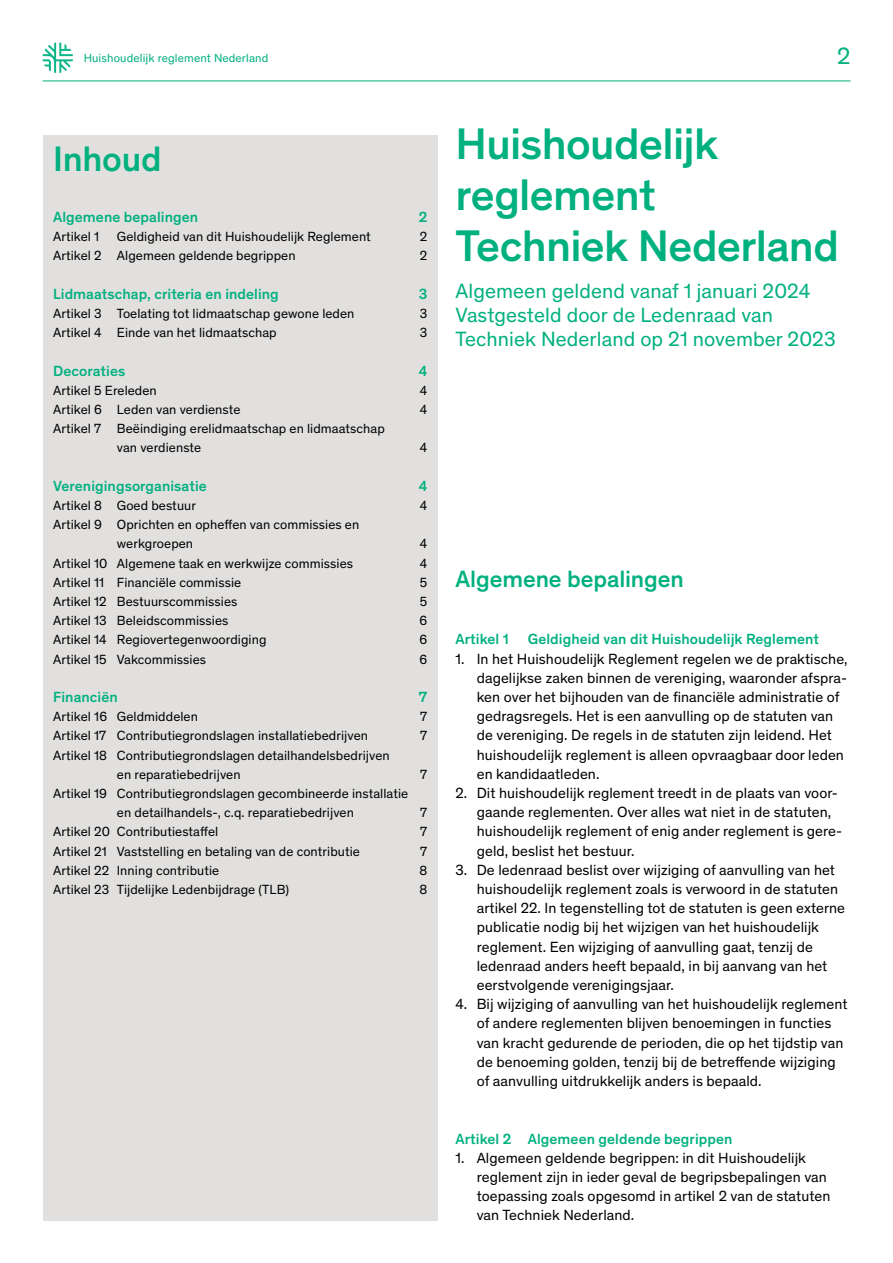
<style>
.page{position:relative;width:893px;height:1263px;background:#fff}
.page>*{position:absolute;margin:0;border:0;box-sizing:border-box;transform-origin:0 0}
.t1{font:500 45px/51px "Theinhardt";letter-spacing:-.015em;color:#00b07f}
.t2{font:500 36px "Theinhardt";letter-spacing:-.005em;color:#00b07f}
.t3{font:500 24px "Theinhardt";letter-spacing:-.005em;color:#00b07f}
.t4{font:24px "Theinhardt";color:#00b07f}
.t5{font:21px/24px "Theinhardt";letter-spacing:.005em;color:#00b07f}
.t6{font:15px/19.2px "Theinhardt";letter-spacing:.005em;color:#000}
.t7{font:500 15px "Theinhardt";letter-spacing:.005em;color:#00b07f}
.t8{font:13.5px/19.2px "Theinhardt";letter-spacing:.005em;color:#000}
.t9{font:12px "Theinhardt";letter-spacing:.01em;color:#00b07f}
</style>
<div class="page">
<hr style="left:43px;top:81px;width:807px;height:1px;background:#00b07f">
<svg style="left:43px;top:43px;width:30px;height:30px"></svg>
<div style="left:43px;top:135px;width:394px;height:1085px;background:#e1e0df"></div>
<p class="t9" style="left:84px;top:50px;width:186px">Huishoudelijk reglement Nederland</p>
<h3 class="t4" style="left:837px;top:39px;width:15px">2</h3>
<h2 class="t2" style="left:53px;top:132px;width:110px">Inhoud</h2>
<p class="t7" style="left:53px;top:206px;width:146px">Algemene bepalingen</p>
<p class="t7" style="left:419px;top:206px;width:10px">2</p>
<p class="t8" style="left:53px;top:226px;width:48px">Artikel 1</p>
<p class="t8" style="left:117px;top:226px;width:255px">Geldigheid van dit Huishoudelijk Reglement</p>
<p class="t8" style="left:420px;top:226px;width:9px">2</p>
<p class="t8" style="left:53px;top:246px;width:244px">Artikel 2 Algemeen geldende begrippen</p>
<p class="t8" style="left:420px;top:246px;width:9px">2</p>
<p class="t7" style="left:53px;top:283px;width:227px">Lidmaatschap, criteria en indeling</p>
<p class="t7" style="left:419px;top:283px;width:10px">3</p>
<p class="t8" style="left:53px;top:303px;width:303px">Artikel 3 Toelating tot lidmaatschap gewone leden</p>
<p class="t8" style="left:420px;top:303px;width:9px">3</p>
<p class="t8" style="left:53px;top:322px;width:225px">Artikel 4 Einde van het lidmaatschap</p>
<p class="t8" style="left:420px;top:322px;width:9px">3</p>
<p class="t7" style="left:53px;top:359px;width:74px">Decoraties</p>
<p class="t7" style="left:419px;top:359px;width:10px">4</p>
<p class="t8" style="left:53px;top:380px;width:105px">Artikel 5 Ereleden</p>
<p class="t8" style="left:420px;top:380px;width:9px">4</p>
<p class="t8" style="left:53px;top:399px;width:189px">Artikel 6 Leden van verdienste</p>
<p class="t8" style="left:420px;top:399px;width:9px">4</p>
<p class="t8" style="left:117px;top:418px;width:269px;text-indent:-64px">Artikel 7 Beëindiging erelidmaatschap en lidmaatschap van verdienste</p>
<p class="t8" style="left:420px;top:438px;width:9px">4</p>
<p class="t7" style="left:53px;top:475px;width:155px">Verenigingsorganisatie</p>
<p class="t7" style="left:419px;top:475px;width:10px">4</p>
<p class="t8" style="left:53px;top:495px;width:144px">Artikel 8 Goed bestuur</p>
<p class="t8" style="left:420px;top:495px;width:9px">4</p>
<p class="t8" style="left:117px;top:514px;width:244px;text-indent:-64px">Artikel 9 Oprichten en opheffen van commissies en werkgroepen</p>
<p class="t8" style="left:420px;top:534px;width:9px">4</p>
<p class="t8" style="left:53px;top:553px;width:302px">Artikel 10 Algemene taak en werkwijze commissies</p>
<p class="t8" style="left:420px;top:553px;width:9px">4</p>
<p class="t8" style="left:53px;top:572px;width:190px">Artikel 11 Financiële commissie</p>
<p class="t8" style="left:420px;top:572px;width:9px">5</p>
<p class="t8" style="left:53px;top:591px;width:186px">Artikel 12 Bestuurscommissies</p>
<p class="t8" style="left:420px;top:591px;width:9px">5</p>
<p class="t8" style="left:53px;top:610px;width:177px">Artikel 13 Beleidscommissies</p>
<p class="t8" style="left:419px;top:610px;width:9px">6</p>
<p class="t8" style="left:53px;top:630px;width:215px">Artikel 14 Regiovertegenwoordiging</p>
<p class="t8" style="left:419px;top:630px;width:9px">6</p>
<p class="t8" style="left:53px;top:649px;width:155px">Artikel 15 Vakcommissies</p>
<p class="t8" style="left:419px;top:649px;width:9px">6</p>
<p class="t7" style="left:53px;top:686px;width:66px">Financiën</p>
<p class="t7" style="left:419px;top:686px;width:10px">7</p>
<p class="t8" style="left:53px;top:706px;width:146px">Artikel 16 Geldmiddelen</p>
<p class="t8" style="left:420px;top:706px;width:9px">7</p>
<p class="t8" style="left:53px;top:726px;width:316px">Artikel 17 Contributiegrondslagen installatiebedrijven</p>
<p class="t8" style="left:420px;top:726px;width:9px">7</p>
<p class="t8" style="left:117px;top:745px;width:274px;text-indent:-64px">Artikel 18 Contributiegrondslagen detailhandelsbedrijven en reparatiebedrijven</p>
<p class="t8" style="left:420px;top:764px;width:9px">7</p>
<p class="t8" style="left:117px;top:783px;width:293px;text-indent:-64px">Artikel 19 Contributiegrondslagen gecombineerde installatie en detailhandels-, c.q. reparatiebedrijven</p>
<p class="t8" style="left:420px;top:802px;width:9px">7</p>
<p class="t8" style="left:53px;top:822px;width:167px">Artikel 20 Contributiestaffel</p>
<p class="t8" style="left:420px;top:822px;width:9px">7</p>
<p class="t8" style="left:53px;top:841px;width:308px">Artikel 21 Vaststelling en betaling van de contributie</p>
<p class="t8" style="left:420px;top:841px;width:9px">7</p>
<p class="t8" style="left:53px;top:860px;width:168px">Artikel 22 Inning contributie</p>
<p class="t8" style="left:419px;top:860px;width:9px">8</p>
<p class="t8" style="left:53px;top:879px;width:238px">Artikel 23 Tijdelijke Ledenbijdrage (TLB)</p>
<p class="t8" style="left:419px;top:879px;width:9px">8</p>
<h1 class="t1" style="left:455px;top:115px;width:385px">Huishoudelijk reglement<br>Techniek Nederland</h1>
<h3 class="t5" style="left:455px;top:278px;width:382px">Algemeen geldend vanaf 1 januari 2024<br>Vastgesteld door de Ledenraad van<br>Techniek Nederland op 21 november 2023</h3>
<h3 class="t3" style="left:455px;top:561px;width:230px">Algemene bepalingen</h3>
<p class="t7" style="left:455px;top:628px;width:55px">Artikel 1</p>
<p class="t7" style="left:528px;top:628px;width:293px">Geldigheid van dit Huishoudelijk Reglement</p>
<p class="t6" style="left:477px;top:648px;width:372px;text-indent:-21px">1. In het Huishoudelijk Reglement regelen we de praktische, dagelijkse zaken binnen de vereniging, waaronder afspra&shy;ken over het bijhouden van de financiële administratie of gedragsregels. Het is een aanvulling op de statuten van de vereniging. De regels in de statuten zijn leidend. Het huishoudelijk reglement is alleen opvraagbaar door leden en kandidaatleden.</p>
<p class="t6" style="left:477px;top:783px;width:367px;text-indent:-21px">2. Dit huishoudelijk reglement treedt in de plaats van voor&shy;gaande reglementen. Over alles wat niet in de statuten, huishoudelijk reglement of enig ander reglement is gere&shy;geld, beslist het bestuur.</p>
<p class="t6" style="left:477px;top:859px;width:370px;text-indent:-21px">3. De ledenraad beslist over wijziging of aanvulling van het huishoudelijk reglement zoals is verwoord in de statuten artikel 22. In tegenstelling tot de statuten is geen externe publicatie nodig bij het wijzigen van het huishoudelijk reglement. Een wijziging of aanvulling gaat, tenzij de ledenraad anders heeft bepaald, in bij aanvang van het eerstvolgende verenigingsjaar.</p>
<p class="t6" style="left:477px;top:994px;width:372px;text-indent:-21px">4. Bij wijziging of aanvulling van het huishoudelijk reglement of andere reglementen blijven benoemingen in functies van kracht gedurende de perioden, die op het tijdstip van de benoeming golden, tenzij bij de betreffende wijziging of aanvulling uitdrukkelijk anders is bepaald.</p>
<p class="t7" style="left:455px;top:1127px;width:278px">Artikel 2 Algemeen geldende begrippen</p>
<p class="t6" style="left:477px;top:1147px;width:355px;text-indent:-21px">1. Algemeen geldende begrippen: in dit Huishoudelijk reglement zijn in ieder geval de begripsbepalingen van toepassing zoals opgesomd in artikel 2 van de statuten van Techniek Nederland.</p>
</div>
